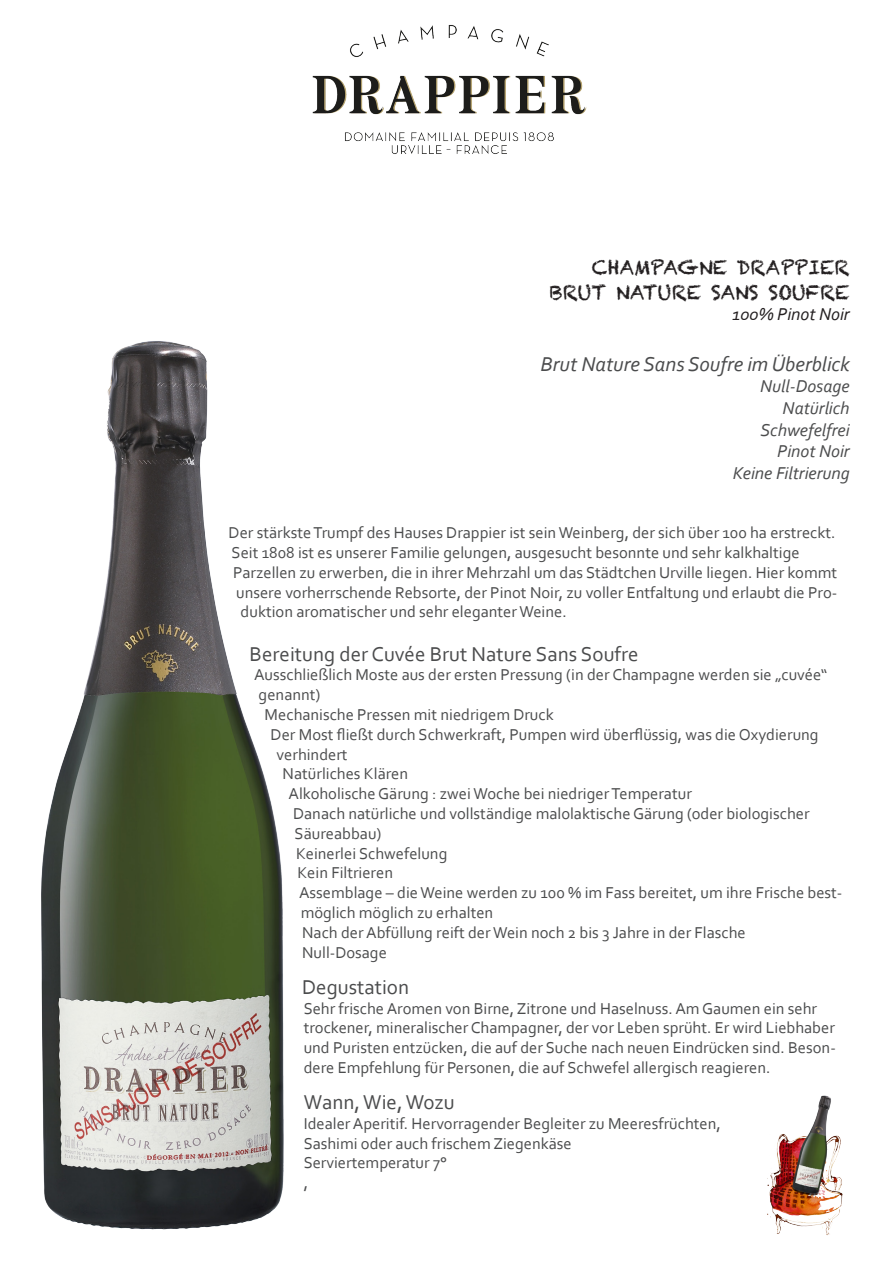
<style>
.page{position:relative;width:893px;height:1263px;background:#fff}
.page>*{position:absolute;margin:0;border:0;box-sizing:border-box;transform-origin:0 0}
.t1{font:21px "Corbel";color:#4b4c4d}
.t2{font:italic 21px "Corbel";color:#4b4c4d}
.t3{font:19.5px "Chalkduster";color:#231f20}
.t4{font:italic 18px "Corbel";color:#4b4c4d}
.t5{font:italic 18px "Corbel";color:#231f20}
.t6{font:16.5px/19.8px "Corbel";color:#4b4c4d}
</style>
<div class="page">
<img style="left:41px;top:341px;width:243px;height:889px">
<img style="left:312px;top:25px;width:275px;height:129px">
<img style="left:767px;top:1095px;width:76px;height:140px">
<p class="t3" style="left:592px;top:255px;width:259px">CHAMPAGNE DRAPPIER</p>
<p class="t3" style="left:550px;top:281px;width:301px">BRUT NATURE SANS SOUFRE</p>
<p class="t5" style="left:732px;top:303px;width:119px">100% Pinot Noir</p>
<p class="t2" style="left:540px;top:351px;width:311px">Brut Nature Sans Soufre im Überblick</p>
<p class="t4" style="left:760px;top:375px;width:91px">Null-Dosage</p>
<p class="t4" style="left:783px;top:397px;width:69px">Natürlich</p>
<p class="t4" style="left:760px;top:418px;width:91px">Schwefelfrei</p>
<p class="t4" style="left:777px;top:440px;width:74px">Pinot Noir</p>
<p class="t4" style="left:733px;top:462px;width:118px">Keine Filtrierung</p>
<p class="t6" style="left:229px;top:522px;width:608px">Der stärkste Trumpf des Hauses Drappier ist sein Weinberg, der sich über 100 ha erstreckt.</p>
<p class="t6" style="left:232px;top:542px;width:569px">Seit 1808 ist es unserer Familie gelungen, ausgesucht besonnte und sehr kalkhaltige</p>
<p class="t6" style="left:233px;top:562px;width:605px">Parzellen zu erwerben, die in ihrer Mehrzahl um das Städtchen Urville liegen. Hier kommt</p>
<p class="t6" style="left:236px;top:582px;width:603px">unsere vorherrschende Rebsorte, der Pinot Noir, zu voller Entfaltung und erlaubt die Pro-</p>
<p class="t6" style="left:241px;top:602px;width:328px">duktion aromatischer und sehr eleganter Weine.</p>
<p class="t1" style="left:250px;top:641px;width:391px">Bereitung der Cuvée Brut Nature Sans Soufre</p>
<p class="t6" style="left:254px;top:665px;width:575px">Ausschließlich Moste aus der ersten Pressung (in der Champagne werden sie „cuvée“ genannt)</p>
<p class="t6" style="left:265px;top:704px;width:291px">Mechanische Pressen mit niedrigem Druck</p>
<p class="t6" style="left:277px;top:724px;width:543px;text-indent:-6px">Der Most fließt durch Schwerkraft, Pumpen wird überflüssig, was die Oxydierung verhindert</p>
<p class="t6" style="left:283px;top:764px;width:127px">Natürliches Klären</p>
<p class="t6" style="left:289px;top:783px;width:405px">Alkoholische Gärung : zwei Woche bei niedriger Temperatur</p>
<p class="t6" style="left:293px;top:803px;width:518px">Danach natürliche und vollständige malolaktische Gärung (oder biologischer<br>Säureabbau)</p>
<p class="t6" style="left:296px;top:843px;width:153px">Keinerlei Schwefelung</p>
<p class="t6" style="left:298px;top:863px;width:97px">Kein Filtrieren</p>
<p class="t6" style="left:299px;top:882px;width:544px">Assemblage – die Weine werden zu 100 % im Fass bereitet, um ihre Frische best&shy;möglich möglich zu erhalten</p>
<p class="t6" style="left:302px;top:922px;width:445px">Nach der Abfüllung reift der Wein noch 2 bis 3 Jahre in der Flasche</p>
<p class="t6" style="left:302px;top:942px;width:86px">Null-Dosage</p>
<p class="t1" style="left:302px;top:974px;width:109px">Degustation</p>
<p class="t6" style="left:304px;top:998px;width:534px">Sehr frische Aromen von Birne, Zitrone und Haselnuss. Am Gaumen ein sehr trockener, mineralischer Champagner, der vor Leben sprüht. Er wird Liebhaber und Puristen entzücken, die auf der Suche nach neuen Eindrücken sind. Beson&shy;dere Empfehlung für Personen, die auf Schwefel allergisch reagieren.</p>
<p class="t1" style="left:304px;top:1089px;width:153px">Wann, Wie, Wozu</p>
<p class="t6" style="left:304px;top:1113px;width:419px">Idealer Aperitif. Hervorragender Begleiter zu Meeresfrüchten,</p>
<p class="t6" style="left:304px;top:1133px;width:270px">Sashimi oder auch frischem Ziegenkäse</p>
<p class="t6" style="left:304px;top:1152px;width:145px">Serviertemperatur 7°</p>
<p class="t6" style="left:304px;top:1172px;width:6px">,</p>
</div>
